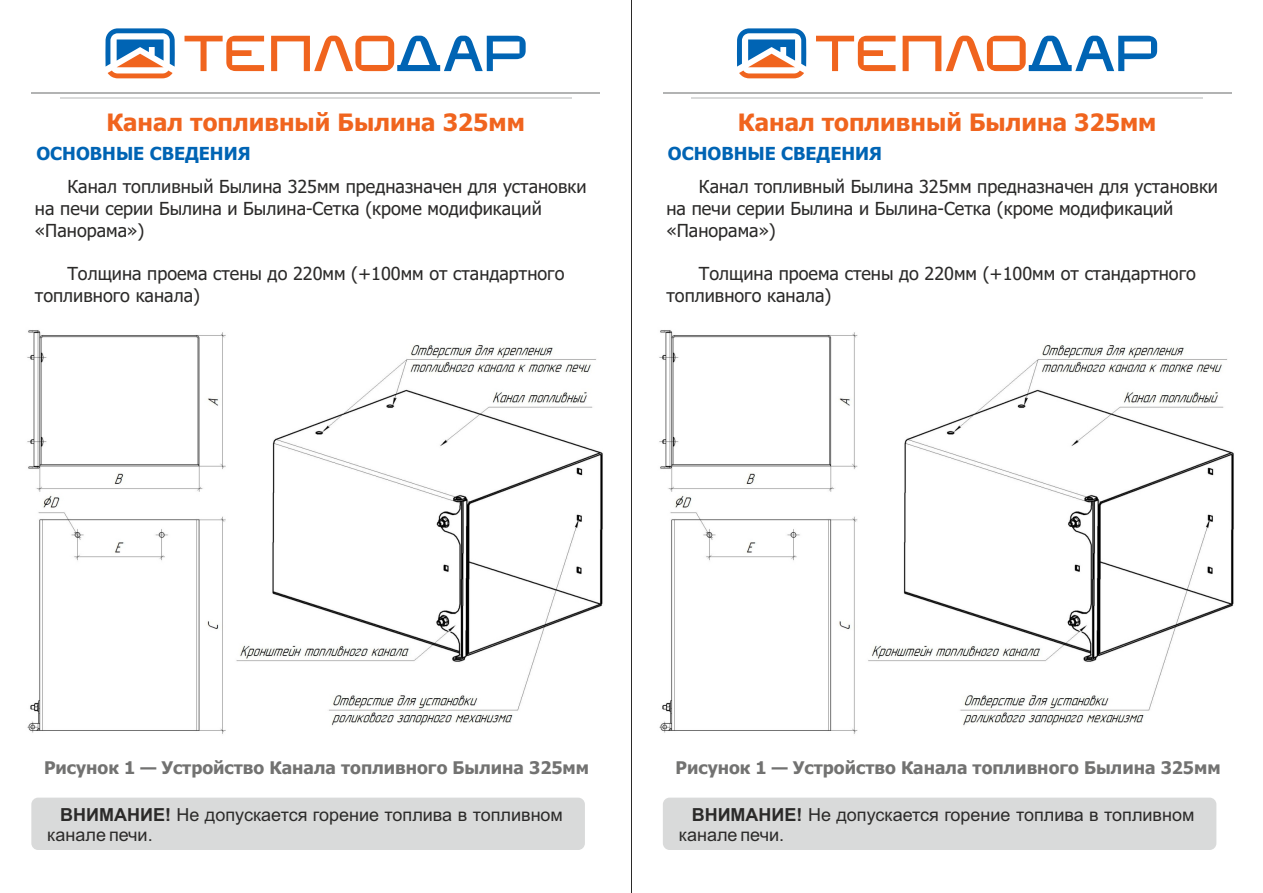
<style>
.page{position:relative;width:1263px;height:893px;background:#fff}
.page>*{position:absolute;margin:0;border:0;box-sizing:border-box;transform-origin:0 0}
.t1{font:700 24px "Tahoma";color:#f0641e}
.t2{font:18px/21.8px "Tahoma";color:#2b2a29}
.t3{font:18px/20.1px "Arial";color:#2b2a29}
.t4{font:700 18px "Tahoma";color:#0064b4}
.t5{font:700 17.55px "Tahoma";color:#727271}
.s1{font-weight:700}
</style>
<div class="page">
<svg style="left:184px;top:36px;width:80px;height:35px"></svg>
<svg style="left:105px;top:28px;width:70px;height:50px"></svg>
<svg style="left:271px;top:36px;width:255px;height:35px"></svg>
<hr style="left:31px;top:92px;width:569px;height:2px;background:#b2b3b3">
<hr style="left:60px;top:97px;width:511px;height:2px;background:#d9dada">
<div style="left:31px;top:798px;width:554px;height:52px;background:#d9dada;border-radius:7px"></div>
<img style="left:27px;top:330px;width:576px;height:404px">
<svg style="left:816px;top:36px;width:79px;height:35px"></svg>
<svg style="left:737px;top:28px;width:69px;height:50px"></svg>
<svg style="left:903px;top:36px;width:254px;height:35px"></svg>
<hr style="left:663px;top:92px;width:568px;height:2px;background:#b2b3b3">
<hr style="left:691px;top:97px;width:512px;height:2px;background:#d9dada">
<div style="left:663px;top:798px;width:553px;height:52px;background:#d9dada;border-radius:7px"></div>
<img style="left:659px;top:330px;width:575px;height:404px">
<hr style="left:631px;top:0;width:1px;height:893px;background:#2b2a29">
<h1 class="t1" style="left:106px;top:112px;width:420px">Канал топливный Былина 325мм</h1>
<h1 class="t1" style="left:738px;top:112px;width:420px">Канал топливный Былина 325мм</h1>
<p class="t4" style="left:36px;top:146px;width:216px">ОСНОВНЫЕ СВЕДЕНИЯ</p>
<p class="t4" style="left:668px;top:146px;width:216px">ОСНОВНЫЕ СВЕДЕНИЯ</p>
<p class="t2" style="left:35px;top:177px;width:553px;text-indent:32px">Канал топливный Былина 325мм предназначен для установки на печи серии Былина и Былина-Сетка (кроме модификаций «Панорама»)</p>
<p class="t2" style="left:35px;top:264px;width:531px;text-indent:32px">Толщина проема стены до 220мм (+100мм от стандартного топливного канала)</p>
<p class="t2" style="left:666px;top:177px;width:553px;text-indent:32px">Канал топливный Былина 325мм предназначен для установки на печи серии Былина и Былина-Сетка (кроме модификаций «Панорама»)</p>
<p class="t2" style="left:666px;top:264px;width:531px;text-indent:32px">Толщина проема стены до 220мм (+100мм от стандартного топливного канала)</p>
<p class="t5" style="left:44px;top:760px;width:546px">Рисунок 1 — Устройство Канала топливного Былина 325мм</p>
<p class="t3" style="left:47px;top:806px;width:517px;text-indent:13px"><span class="s1">ВНИМАНИЕ!</span> Не допускается горение топлива в топливном канале печи.</p>
<p class="t5" style="left:675px;top:760px;width:546px">Рисунок 1 — Устройство Канала топливного Былина 325мм</p>
<p class="t3" style="left:679px;top:806px;width:517px;text-indent:13px"><span class="s1">ВНИМАНИЕ!</span> Не допускается горение топлива в топливном канале печи.</p>
</div>
